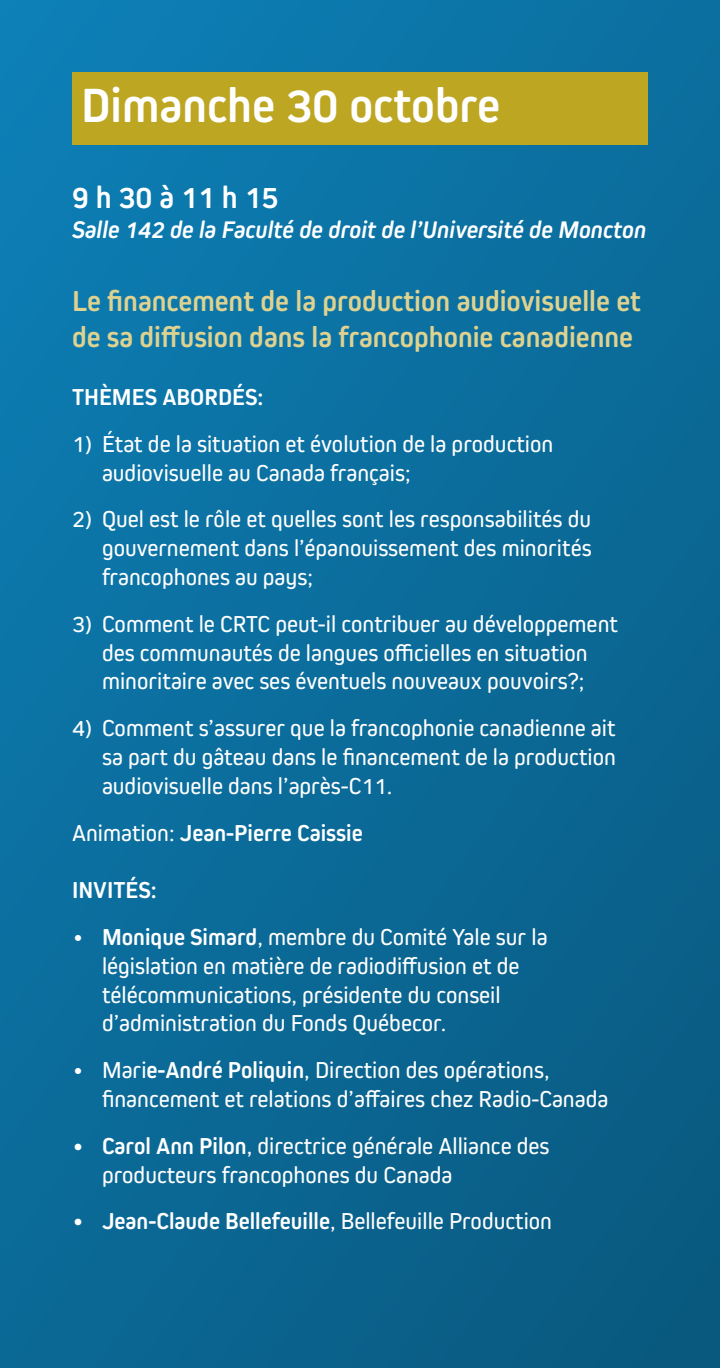
<style>
.page{position:relative;width:720px;height:1368px;background:#fff}
.page>*{position:absolute;margin:0;border:0;box-sizing:border-box;transform-origin:0 0}
.t1{font:700 50px "Kiro";color:#fff}
.t2{font:700 32px "Kiro";color:#fff}
.t3{font:700 30px/36px "Kiro";color:#ded290}
.t4{font:italic 700 25px "Kiro";color:#fff}
.t5{font:24px/28.8px "Kiro";color:#fff}
.t6{font:700 24px "Kiro";color:#fff}
.s1{font-weight:400}
.s2{font-weight:700}
</style>
<div class="page">
<div style="left:0;top:0;width:720px;height:1368px;background:linear-gradient(to bottom,#0c78ac,#0a6089)"></div>
<div style="left:72px;top:72px;width:576px;height:73px;background:#bda621"></div>
<h1 class="t1" style="left:81px;top:77px;width:421px">Dimanche 30 octobre</h1>
<h2 class="t2" style="left:72px;top:178px;width:208px">9 h 30 à 11 h 15</h2>
<p class="t4" style="left:72px;top:215px;width:576px">Salle 142 de la Faculté de droit de l’Université de Moncton</p>
<p class="t3" style="left:72px;top:283px;width:570px">Le financement de la production audiovisuelle et de sa diffusion dans la francophonie canadienne</p>
<p class="t6" style="left:72px;top:383px;width:193px">THÈMES ABORDÉS:</p>
<p class="t5" style="left:102px;top:429px;width:453px;text-indent:-30px">1) État de la situation et évolution de la production audiovisuelle au Canada français;</p>
<p class="t5" style="left:102px;top:505px;width:491px;text-align:justify;text-indent:-30px">2) Quel est le rôle et quelles sont les responsabilités du gouvernement dans l’épanouissement des minorités francophones au pays;</p>
<p class="t5" style="left:72px;top:609px;width:547px;text-align:center">3) Comment le CRTC peut-il contribuer au développement des communautés de langues officielles en situation minoritaire avec ses éventuels nouveaux pouvoirs?;</p>
<p class="t5" style="left:102px;top:713px;width:516px;text-align:justify;text-indent:-30px">4) Comment s’assurer que la francophonie canadienne ait sa part du gâteau dans le financement de la production audiovisuelle dans l’après-C11.</p>
<p class="t6" style="left:72px;top:819px;width:292px"><span class="s1">Animation:</span> Jean-Pierre Caissie</p>
<p class="t6" style="left:72px;top:876px;width:86px">INVITÉS:</p>
<p class="t5" style="left:102px;top:922px;width:447px;text-indent:-30px">• <span class="s2">Monique Simard</span>, membre du Comité Yale sur la législation en matière de radiodiffusion et de télécommunications, présidente du conseil d’administration du Fonds Québecor.</p>
<p class="t5" style="left:102px;top:1055px;width:508px;text-indent:-30px">• Mari<span class="s2">e-André Poliquin</span>, Direction des opérations, financement et relations d’affaires chez Radio-Canada</p>
<p class="t5" style="left:102px;top:1131px;width:449px;text-indent:-30px"><span class="s2">• Carol Ann Pilon</span>, directrice générale Alliance des producteurs francophones du Canada</p>
<p class="t6" style="left:72px;top:1208px;width:482px">• Jean-Claude Bellefeuille<span class="s1">, Bellefeuille Production</span></p>
</div>
